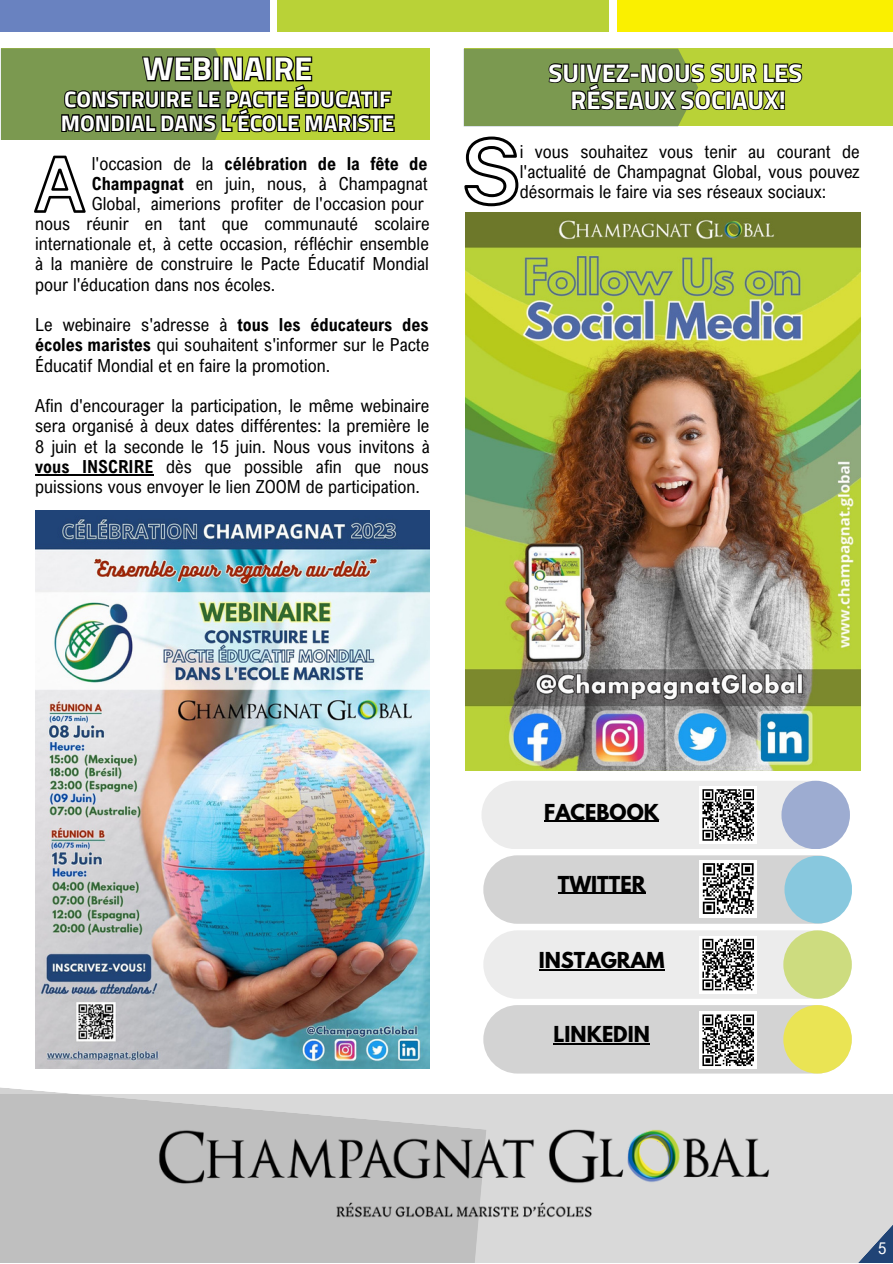
<style>
.page{position:relative;width:893px;height:1264px;background:#fff}
.page>*{position:absolute;margin:0;border:0;box-sizing:border-box;transform-origin:0 0}
.t1{font:700 33px "Titillium Web";color:#fff}
.t2{font:700 25.5px "Titillium Web";color:#fff}
.t3{font:700 22.5px/23.5px "Titillium Web";color:#fff}
.t4{font:700 19.5px "League Spartan";color:#000}
.t5{font:18px/20.2px "Arial Nova Cond";color:#000;text-align:justify}
.t6{font:16.5px "Arial Nova Cond";color:#fff}
.s1{font-weight:700}
</style>
<div class="page">
<div style="left:0;top:0;width:269px;height:31px;background:#6982c0"></div>
<div style="left:277px;top:0;width:331px;height:31px;background:#b9d237"></div>
<div style="left:616px;top:0;width:276px;height:31px;background:#faf000"></div>
<div style="left:0;top:1094px;width:892px;height:168px;background:#d9d9d9"></div>
<svg style="left:859px;top:1226px;width:33px;height:36px"></svg>
<div style="left:463px;top:48px;width:429px;height:78px;background:#b9d237"></div>
<img style="left:465px;top:212px;width:395px;height:558px">
<div style="left:1px;top:48px;width:428px;height:92px;background:#b9d237"></div>
<div style="left:481px;top:780px;width:368px;height:68px;background:#ececec;border-radius:34px"></div>
<div style="left:483px;top:855px;width:368px;height:68px;background:#d3d3d3;border-radius:34px"></div>
<div style="left:483px;top:1005px;width:368px;height:68px;background:#d3d3d3;border-radius:34px"></div>
<div style="left:483px;top:930px;width:368px;height:68px;background:#ececec;border-radius:34px"></div>
<div style="left:699px;top:786px;width:58px;height:57px;background:#fff"></div>
<svg style="left:702px;top:789px;width:52px;height:52px"></svg>
<svg style="left:0;top:1068px;width:482px;height:194px;fill:#bfbfbf"></svg>
<div style="left:699px;top:859px;width:58px;height:58px;background:#fff"></div>
<svg style="left:702px;top:863px;width:52px;height:51px"></svg>
<div style="left:699px;top:935px;width:58px;height:58px;background:#fff"></div>
<svg style="left:702px;top:938px;width:52px;height:53px"></svg>
<div style="left:699px;top:1011px;width:58px;height:58px;background:#fff"></div>
<svg style="left:702px;top:1014px;width:52px;height:52px"></svg>
<div style="left:781px;top:780px;width:68px;height:69px;background:#9dacd1;border-radius:50%"></div>
<div style="left:784px;top:855px;width:68px;height:68px;background:#88c8de;border-radius:50%"></div>
<div style="left:783px;top:930px;width:68px;height:68px;background:#cddc7f;border-radius:50%"></div>
<div style="left:783px;top:1005px;width:68px;height:68px;background:#eae454;border-radius:50%"></div>
<svg style="left:464px;top:136px;width:54px;height:70px"></svg>
<img style="left:149px;top:1129px;width:620px;height:88px">
<hr style="left:35px;top:474px;width:118px;height:1px;background:#000">
<svg style="left:34px;top:156px;width:52px;height:57px"></svg>
<img style="left:35px;top:510px;width:395px;height:558px">
<svg style="left:463px;top:49px;width:340px;height:77px"></svg>
<svg style="left:1px;top:48px;width:394px;height:92px"></svg>
<hr style="left:544px;top:820px;width:115px;height:1px;background:#000">
<hr style="left:557px;top:892px;width:88px;height:1px;background:#000">
<hr style="left:538px;top:969px;width:126px;height:1px;background:#000">
<hr style="left:553px;top:1042px;width:96px;height:2px;background:#000">
<p class="t1" style="left:143px;top:43px;width:171px">WEBINAIRE</p>
<p class="t3" style="left:61px;top:87px;width:335px">CONSTRUIRE LE PACTE ÉDUCATIF<br>MONDIAL DANS L’ÉCOLE MARISTE</p>
<p class="t5" style="left:92px;top:153px;width:337px">l'occasion de la <span class="s1">célébration de la fête de Champagnat</span> en juin, nous, à Champagnat Global, aimerions profiter de l'occasion pour</p>
<p class="t5" style="left:35px;top:213px;width:396px">nous réunir en tant que communauté scolaire internationale et, à cette occasion, réfléchir ensemble à la manière de construire le Pacte Éducatif Mondial pour l'éducation dans nos écoles.</p>
<p class="t5" style="left:35px;top:314px;width:395px">Le webinaire s'adresse à <span class="s1">tous les éducateurs des écoles maristes</span> qui souhaitent s'informer sur le Pacte Éducatif Mondial et en faire la promotion.</p>
<p class="t5" style="left:35px;top:395px;width:396px">Afin d'encourager la participation, le même webinaire sera organisé à deux dates différentes: la première le 8 juin et la seconde le 15 juin. Nous vous invitons à <span class="s1">vous INSCRIRE</span> dès que possible afin que nous puissions vous envoyer le lien ZOOM de participation.</p>
<p class="t2" style="left:548px;top:53px;width:255px">SUIVEZ-NOUS SUR LES</p>
<p class="t2" style="left:570px;top:80px;width:217px">RÉSEAUX SOCIAUX!</p>
<p class="t5" style="left:520px;top:141px;width:341px">i vous souhaitez vous tenir au courant de l'actualité de Champagnat Global, vous pouvez désormais le faire via ses réseaux sociaux:</p>
<p class="t4" style="left:544px;top:802px;width:116px">FACEBOOK</p>
<p class="t4" style="left:557px;top:874px;width:89px">TWITTER</p>
<p class="t4" style="left:538px;top:950px;width:127px">INSTAGRAM</p>
<p class="t4" style="left:553px;top:1024px;width:98px">LINKEDIN</p>
<p class="t6" style="left:878px;top:1238px;width:10px">5</p>
</div>
